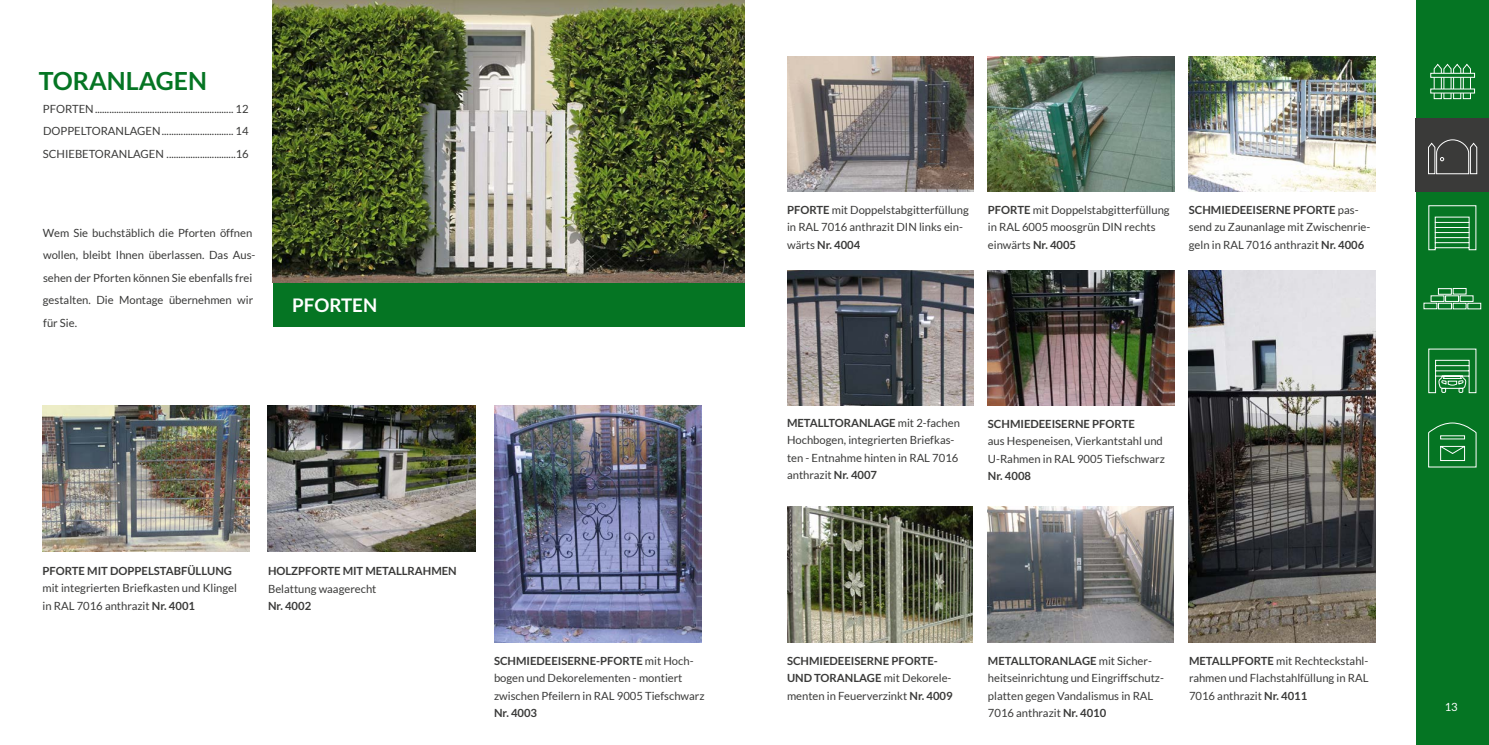
<style>
.page{position:relative;width:1489px;height:745px;background:#fff}
.page>*{position:absolute;margin:0;border:0;box-sizing:border-box;transform-origin:0 0}
.t1{font:700 25px "Lato";color:#057523}
.t2{font:700 18.75px "Lato";color:#fff}
.t3{font:11.25px/17.5px "Lato";color:#3a3a39}
.t4{font:700 11.25px/17.5px "Lato";color:#3a3a39}
.t5{font:11.25px "Lato";color:#fff}
.s1{font-weight:700}
.s2{font-weight:400}
</style>
<div class="page">
<div style="left:273px;top:282px;width:471px;height:44px;background:#057523"></div>
<img style="left:273px;top:0;width:471px;height:282px">
<img style="left:43px;top:405px;width:207px;height:146px">
<img style="left:494px;top:405px;width:208px;height:236px">
<img style="left:268px;top:405px;width:207px;height:146px">
<img style="left:987px;top:506px;width:186px;height:135px">
<img style="left:987px;top:56px;width:187px;height:135px">
<img style="left:1188px;top:56px;width:187px;height:135px">
<img style="left:787px;top:56px;width:186px;height:135px">
<img style="left:987px;top:270px;width:187px;height:135px">
<img style="left:787px;top:270px;width:186px;height:135px">
<img style="left:787px;top:506px;width:185px;height:135px">
<img style="left:1188px;top:270px;width:187px;height:371px">
<div style="left:1415px;top:0;width:73px;height:744px;background:#057523"></div>
<div style="left:1415px;top:118px;width:73px;height:73px;background:#3a3a39"></div>
<svg style="left:1432px;top:63px;width:39px;height:36px"></svg>
<svg style="left:1430px;top:73px;width:44px;height:5px"></svg>
<svg style="left:1430px;top:88px;width:44px;height:5px"></svg>
<svg style="left:1428px;top:139px;width:49px;height:35px"></svg>
<svg style="left:1428px;top:205px;width:48px;height:45px"></svg>
<svg style="left:1423px;top:288px;width:58px;height:21px"></svg>
<svg style="left:1428px;top:348px;width:48px;height:45px"></svg>
<svg style="left:1428px;top:422px;width:48px;height:45px"></svg>
<h1 class="t1" style="left:39px;top:67px;width:170px">TORANLAGEN</h1>
<p class="t3" style="left:43px;top:97px;width:207px;line-height:22.5px;text-align:justify">PFORTEN.......................................................... 12<br>DOPPELTORANLAGEN.............................. 14<br>SCHIEBETORANLAGEN .............................16</p>
<p class="t3" style="left:43px;top:221px;width:214px;line-height:22.5px">Wem Sie buchstäblich die Pforten öffnen wollen, bleibt Ihnen überlassen. Das Aus&shy;sehen der Pforten können Sie ebenfalls frei gestalten. Die Montage übernehmen wir für Sie.</p>
<h2 class="t2" style="left:292px;top:294px;width:87px">PFORTEN</h2>
<p class="t4" style="left:43px;top:561px;width:191px">PFORTE MIT DOPPELSTABFÜLLUNG</p>
<p class="t3" style="left:43px;top:579px;width:196px">mit integrierten Briefkasten und Klingel in RAL 7016 anthrazit <span class="s1">Nr. 4001</span></p>
<p class="t4" style="left:268px;top:561px;width:190px">HOLZPFORTE MIT METALLRAHMEN</p>
<p class="t3" style="left:268px;top:579px;width:110px">Belattung waagerecht</p>
<p class="t4" style="left:268px;top:596px;width:45px">Nr. 4002</p>
<p class="t3" style="left:494px;top:651px;width:212px"><span class="s1">SCHMIEDEEISERNE-PFORTE</span> mit Hoch&shy;bogen und Dekorelementen - montiert zwischen Pfeilern in RAL 9005 Tiefschwarz</p>
<p class="t4" style="left:494px;top:703px;width:45px">Nr. 4003</p>
<p class="t3" style="left:787px;top:201px;width:183px"><span class="s1">PFORTE</span> mit Doppelstabgitterfüllung in RAL 7016 anthrazit DIN links ein&shy;wärts <span class="s1">Nr. 4004</span></p>
<p class="t3" style="left:987px;top:201px;width:183px"><span class="s1">PFORTE</span> mit Doppelstabgitterfüllung in RAL 6005 moosgrün DIN rechts einwärts <span class="s1">Nr. 4005</span></p>
<p class="t3" style="left:1188px;top:201px;width:183px"><span class="s1">SCHMIEDEEISERNE PFORTE</span> pas&shy;send zu Zaunanlage mit Zwischenrie&shy;geln in RAL 7016 anthrazit <span class="s1">Nr. 4006</span></p>
<p class="t3" style="left:787px;top:413px;width:174px"><span class="s1">METALLTORANLAGE</span> mit 2-fachen<br>Hochbogen, integrierten Briefkas&shy;ten - Entnahme hinten in RAL 7016 anthrazit <span class="s1">Nr. 4007</span></p>
<p class="t4" style="left:987px;top:414px;width:148px">SCHMIEDEEISERNE PFORTE</p>
<p class="t3" style="left:987px;top:432px;width:178px">aus Hespeneisen, Vierkantstahl und<br>U-Rahmen in RAL 9005 Tiefschwarz</p>
<p class="t4" style="left:987px;top:467px;width:45px">Nr. 4008</p>
<p class="t4" style="left:787px;top:651px;width:167px">SCHMIEDEEISERNE PFORTE-<br>UND TORANLAGE <span class="s2">mit Dekorele&shy;menten in Feuerverzinkt</span> Nr. 4009</p>
<p class="t3" style="left:987px;top:651px;width:178px"><span class="s1">METALLTORANLAGE</span> mit Sicher&shy;heitseinrichtung und Eingriffschutz&shy;platten gegen Vandalismus in RAL<br>7016 anthrazit <span class="s1">Nr. 4010</span></p>
<p class="t3" style="left:1188px;top:651px;width:181px;text-align:justify"><span class="s1">METALLPFORTE</span> mit Rechteckstahl&shy;rahmen und Flachstahlfüllung in RAL 7016 anthrazit <span class="s1">Nr. 4011</span></p>
<p class="t5" style="left:1444px;top:700px;width:15px">13</p>
</div>
